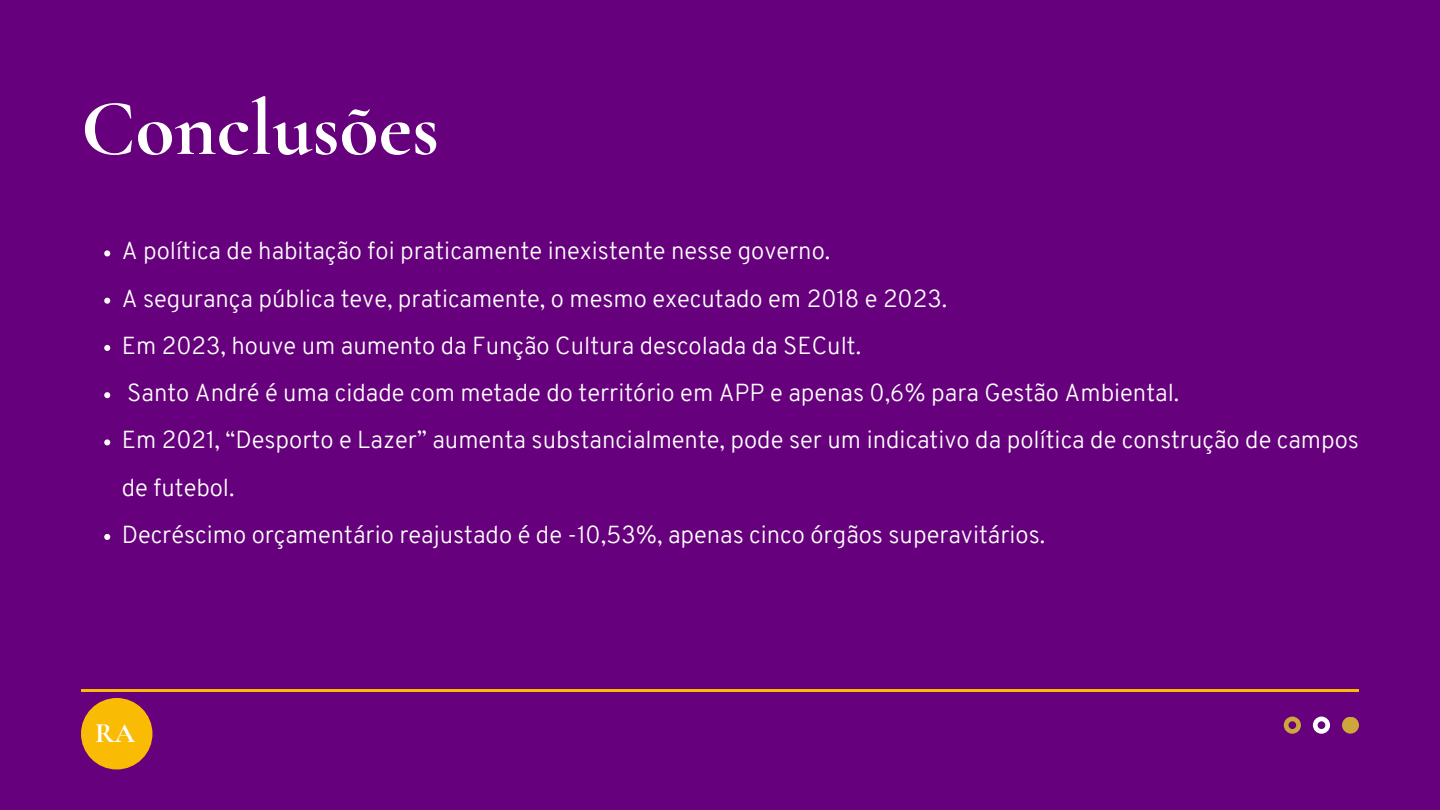
<style>
.page{position:relative;width:1440px;height:810px;background:#66007c}
.page>*{position:absolute;margin:0;border:0;box-sizing:border-box;transform-origin:0 0}
.t1{font:700 80px "Cormorant Garamond";color:#fff}
.t2{font:700 28px "Cormorant Garamond";color:#fff}
.t3{font:300 24px/47.2px "Overpass";color:#fff}
</style>
<div class="page">
<div style="left:81px;top:698px;width:71px;height:71px;background:#f9bb03;border-radius:50%"></div>
<hr style="left:81px;top:690px;width:1278px;height:2px;background:#f9bb03">
<svg style="left:1284px;top:717px;width:17px;height:17px"></svg>
<svg style="left:1313px;top:717px;width:17px;height:17px"></svg>
<div style="left:1342px;top:717px;width:17px;height:17px;background:#cda63c;border-radius:50%"></div>
<svg style="left:104px;top:250px;width:6px;height:6px"></svg>
<svg style="left:104px;top:298px;width:6px;height:6px"></svg>
<svg style="left:104px;top:345px;width:6px;height:6px"></svg>
<svg style="left:104px;top:392px;width:6px;height:6px"></svg>
<svg style="left:104px;top:439px;width:6px;height:6px"></svg>
<svg style="left:104px;top:534px;width:6px;height:6px"></svg>
<p class="t1" style="left:81px;top:80px;width:359px">Conclusões</p>
<p class="t3" style="left:122px;top:230px;width:710px">A política de habitação foi praticamente inexistente nesse governo.</p>
<p class="t3" style="left:122px;top:277px;width:827px">A segurança pública teve, praticamente, o mesmo executado em 2018 e 2023.</p>
<p class="t3" style="left:122px;top:324px;width:741px">Em 2023, houve um aumento da Função Cultura descolada da SECult.</p>
<p class="t3" style="left:127px;top:372px;width:1054px">Santo André é uma cidade com metade do território em APP e apenas 0,6% para Gestão Ambiental.</p>
<p class="t3" style="left:122px;top:419px;width:1239px">Em 2021, “Desporto e Lazer” aumenta substancialmente, pode ser um indicativo da política de construção de campos de futebol.</p>
<h2 class="t3" style="left:122px;top:513px;width:925px">Decréscimo orçamentário reajustado é de -10,53%, apenas cinco órgãos superavitários.</h2>
<h1 class="t2" style="left:95px;top:716px;width:41px">RA</h1>
</div>
